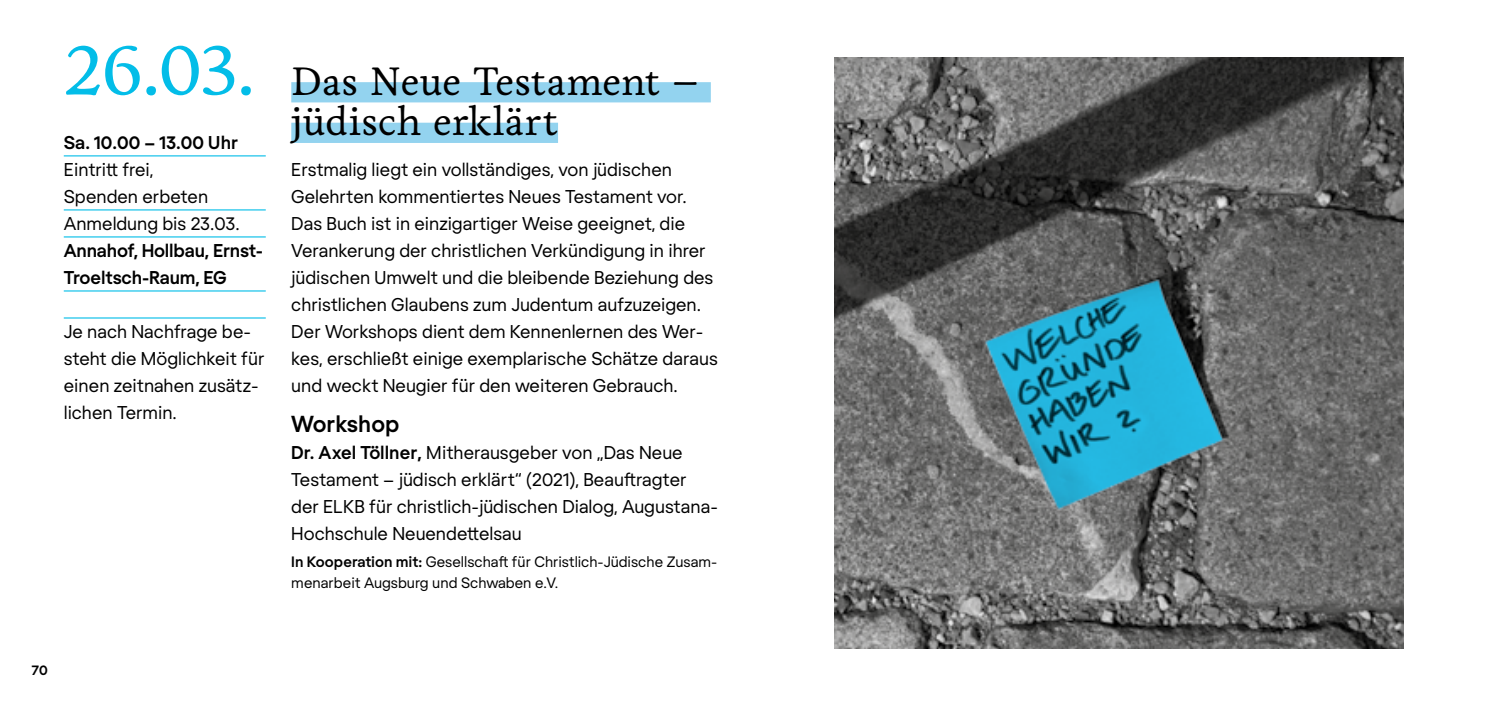
<style>
.page{position:relative;width:1499px;height:702px;background:#fff}
.page>*{position:absolute;margin:0;border:0;box-sizing:border-box;transform-origin:0 0}
.t1{font:73.12px "Livory";color:#03bde8}
.t2{font:40.5px/40.5px "Livory";letter-spacing:-.005em;color:#000}
.t3{font:700 22.5px "Regola Pro";color:#000}
.t4{font:18px/27px "Regola Pro";color:#000}
.t5{font:700 18px/27px "Regola Pro";letter-spacing:-.01em;color:#000}
.t6{font:14.62px/20.2px "Regola Pro";color:#000}
.t7{font:700 13.5px "Regola Pro";color:#000}
.s1{font-weight:700}
</style>
<div class="page">
<div style="left:291px;top:82px;width:420px;height:20px;background:#93d3ef"></div>
<div style="left:291px;top:123px;width:267px;height:20px;background:#93d3ef"></div>
<hr style="left:64px;top:155px;width:202px;height:1px;background:#03bde8">
<hr style="left:64px;top:209px;width:202px;height:1px;background:#03bde8">
<hr style="left:64px;top:236px;width:202px;height:1px;background:#03bde8">
<hr style="left:64px;top:290px;width:202px;height:1px;background:#03bde8">
<hr style="left:64px;top:317px;width:202px;height:1px;background:#03bde8">
<img style="left:834px;top:57px;width:569px;height:591px">
<h1 class="t1" style="left:64px;top:26px;width:193px">26.03.</h1>
<p class="t5" style="left:64px;top:128px;width:176px">Sa. 10.00 – 13.00 Uhr</p>
<p class="t4" style="left:64px;top:155px;width:178px">Eintritt frei,<br>Spenden erbeten<br>Anmeldung bis 23.03.</p>
<p class="t5" style="left:64px;top:236px;width:201px">Annahof, Hollbau, Ernst-<br>Troeltsch-Raum, EG</p>
<p class="t4" style="left:64px;top:317px;width:202px">Je nach Nachfrage be&shy;steht die Möglichkeit für einen zeitnahen zusätz&shy;lichen Termin.</p>
<h2 class="t2" style="left:291px;top:61px;width:409px">Das Neue Testament – jüdisch erklärt</h2>
<p class="t4" style="left:291px;top:155px;width:428px">Erstmalig liegt ein vollständiges, von jüdischen Gelehrten kommentiertes Neues Testament vor.<br>Das Buch ist in einzigartiger Weise geeignet, die Verankerung der christlichen Verkündigung in ihrer jüdischen Umwelt und die bleibende Beziehung des christlichen Glaubens zum Judentum aufzuzeigen.<br>Der Workshops dient dem Kennenlernen des Wer&shy;kes, erschließt einige exemplarische Schätze daraus und weckt Neugier für den weiteren Gebrauch.</p>
<p class="t3" style="left:291px;top:408px;width:110px">Workshop</p>
<p class="t4" style="left:291px;top:438px;width:428px"><span class="s1">Dr. Axel Töllner,</span> Mitherausgeber von „Das Neue Testament – jüdisch erklärt“ (2021), Beauftragter der ELKB für christlich-jüdischen Dialog, Augustana-Hochschule Neuendettelsau</p>
<p class="t6" style="left:291px;top:551px;width:428px"><span class="s1">In Kooperation mit:</span> Gesellschaft für Christlich-Jüdische Zusam&shy;menarbeit Augsburg und Schwaben e.V.</p>
<p class="t7" style="left:32px;top:661px;width:17px">70</p>
</div>
